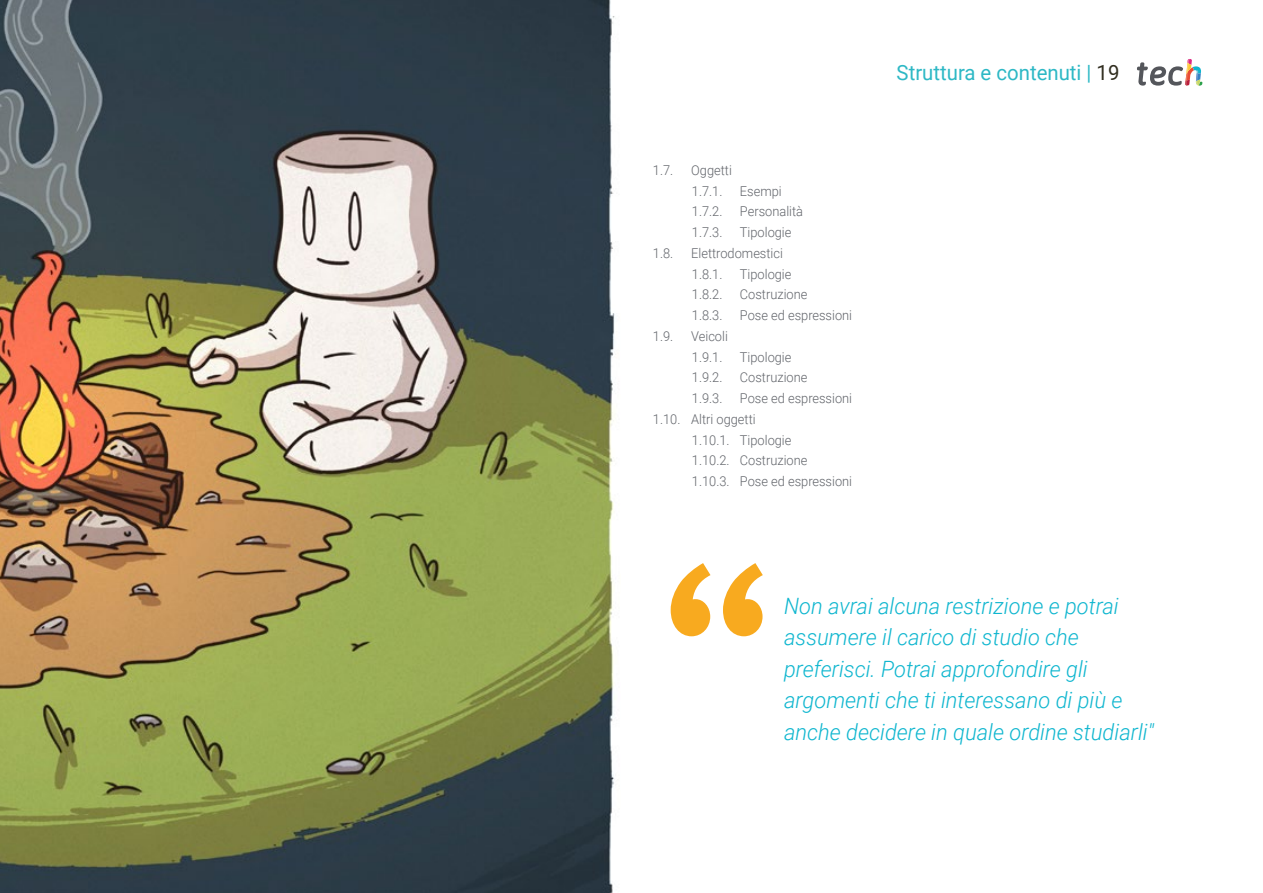
<style>
.page{position:relative;width:1263px;height:893px;background:#fff}
.page>*{position:absolute;margin:0;border:0;box-sizing:border-box;transform-origin:0 0}
.t1{font:italic 300 22.5px/31.5px "Roboto";color:#0fb6cf}
.t2{font:21px "Roboto";color:#2db8c5}
.t3{font:300 13.5px/20.7px "Roboto";color:#61646a;scale:.95 1}
.s1{color:#312e20}
</style>
<div class="page">
<img style="left:0;top:0;width:616px;height:893px">
<svg style="left:1137px;top:59px;width:65px;height:27px"></svg>
<svg style="left:671px;top:563px;width:92px;height:73px"></svg>
<p class="t3" style="left:653px;top:159px;width:23px">1.7.</p>
<p class="t3" style="left:691px;top:159px;width:44px">Oggetti<br>1.7.1.</p>
<p class="t3" style="left:740px;top:180px;width:45px">Esempi</p>
<p class="t3" style="left:692px;top:201px;width:34px">1.7.2.</p>
<p class="t3" style="left:740px;top:201px;width:68px">Personalità</p>
<p class="t3" style="left:692px;top:221px;width:34px">1.7.3.</p>
<p class="t3" style="left:740px;top:221px;width:56px">Tipologie</p>
<p class="t3" style="left:653px;top:242px;width:23px">1.8.</p>
<p class="t3" style="left:691px;top:242px;width:98px">Elettrodomestici<br>1.8.1.</p>
<p class="t3" style="left:740px;top:263px;width:56px">Tipologie</p>
<p class="t3" style="left:692px;top:284px;width:34px">1.8.2.</p>
<p class="t3" style="left:740px;top:284px;width:72px">Costruzione</p>
<p class="t3" style="left:692px;top:304px;width:34px">1.8.3.</p>
<p class="t3" style="left:740px;top:304px;width:120px">Pose ed espressioni</p>
<p class="t3" style="left:653px;top:325px;width:23px">1.9.</p>
<p class="t3" style="left:691px;top:325px;width:40px">Veicoli<br>1.9.1.</p>
<p class="t3" style="left:740px;top:346px;width:56px">Tipologie</p>
<p class="t3" style="left:692px;top:367px;width:34px">1.9.2.</p>
<p class="t3" style="left:740px;top:367px;width:72px">Costruzione</p>
<p class="t3" style="left:692px;top:387px;width:34px">1.9.3.</p>
<p class="t3" style="left:740px;top:387px;width:120px">Pose ed espressioni</p>
<p class="t3" style="left:653px;top:408px;width:110px">1.10. Altri oggetti</p>
<p class="t3" style="left:692px;top:429px;width:106px">1.10.1. Tipologie</p>
<p class="t3" style="left:692px;top:450px;width:123px">1.10.2. Costruzione</p>
<p class="t3" style="left:692px;top:470px;width:170px">1.10.3. Pose ed espressioni</p>
<h2 class="t2" style="left:897px;top:57px;width:224px">Struttura e contenuti | <span class="s1">19</span></h2>
<h1 class="t1" style="left:784px;top:589px;width:371px">Non avrai alcuna restrizione e potrai assumere il carico di studio che preferisci. Potrai approfondire gli argomenti che ti interessano di più e anche decidere in quale ordine studiarli"</h1>
</div>
